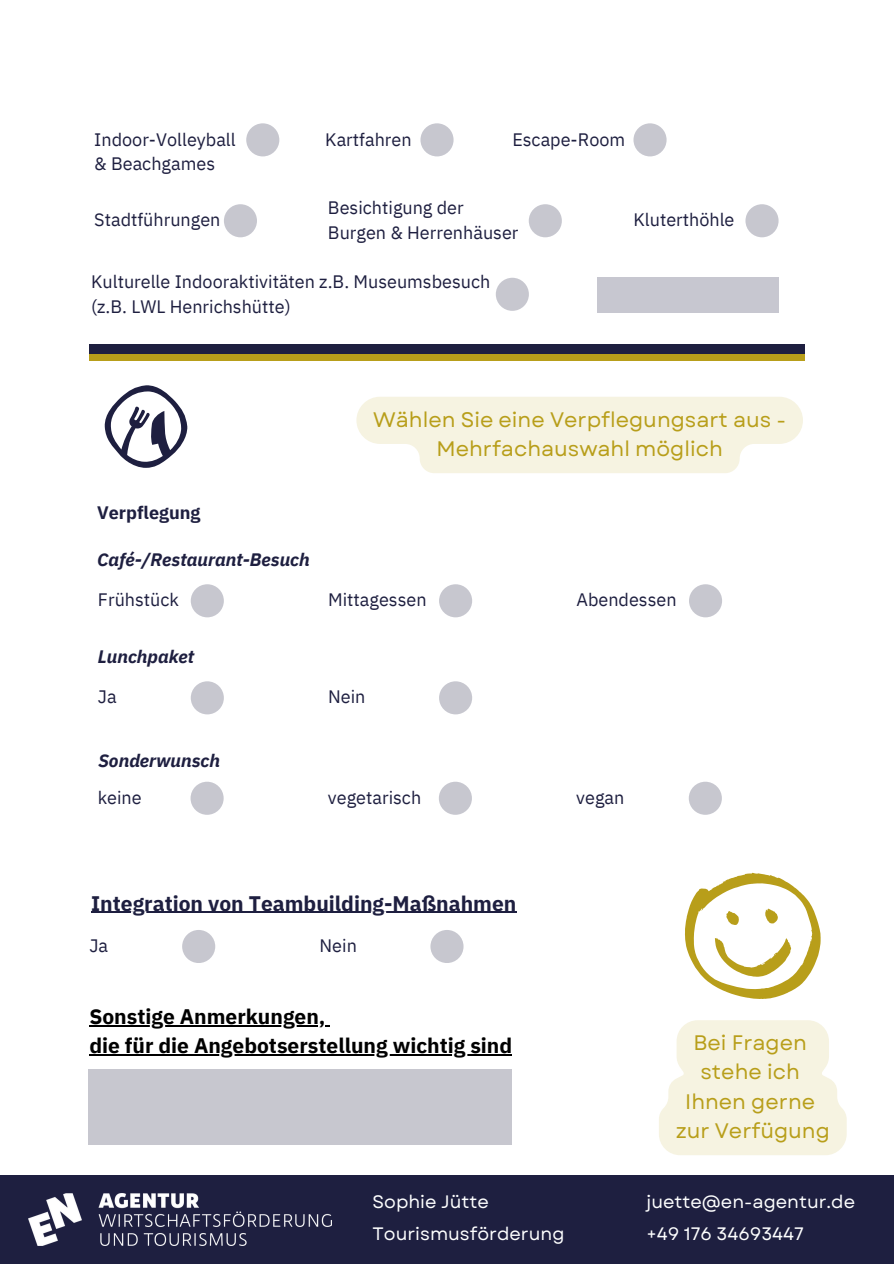
<style>
.page{position:relative;width:894px;height:1264px;background:#fff}
.page>*{position:absolute;margin:0;border:0;box-sizing:border-box;transform-origin:0 0}
.t1{font:21px/29.2px "Garet";color:#b89e1a;text-align:center}
.t2{font:700 21px "IBM Plex Sans";color:#000}
.t3{font:700 21px "IBM Plex Sans";color:#1e1f40}
.t4{font:18px "IBM Plex Sans";color:#1e1f40}
.t5{font:18px "Garet";color:#feffff}
.t6{font:italic 700 18px "IBM Plex Sans";color:#1e1f40}
.t7{font:700 18px "IBM Plex Sans";color:#1e1f40}
</style>
<div class="page">
<div style="left:0;top:1174px;width:893px;height:89px;background:#1e1f40"></div>
<img style="left:28px;top:1193px;width:303px;height:52px">
<div style="left:246px;top:123px;width:33px;height:33px;background:#c7c7cf;border-radius:50%"></div>
<div style="left:420px;top:123px;width:33px;height:33px;background:#c7c7cf;border-radius:50%"></div>
<div style="left:224px;top:204px;width:33px;height:33px;background:#c7c7cf;border-radius:50%"></div>
<div style="left:528px;top:204px;width:33px;height:33px;background:#c7c7cf;border-radius:50%"></div>
<div style="left:495px;top:278px;width:33px;height:33px;background:#c7c7cf;border-radius:50%"></div>
<svg style="left:104px;top:385px;width:83px;height:83px"></svg>
<div style="left:191px;top:584px;width:33px;height:33px;background:#c7c7cf;border-radius:50%"></div>
<div style="left:439px;top:584px;width:33px;height:33px;background:#c7c7cf;border-radius:50%"></div>
<div style="left:688px;top:584px;width:34px;height:33px;background:#c7c7cf;border-radius:50%"></div>
<div style="left:182px;top:929px;width:33px;height:34px;background:#c7c7cf;border-radius:50%"></div>
<div style="left:430px;top:929px;width:33px;height:34px;background:#c7c7cf;border-radius:50%"></div>
<div style="left:190px;top:781px;width:33px;height:33px;background:#c7c7cf;border-radius:50%"></div>
<div style="left:438px;top:781px;width:34px;height:33px;background:#c7c7cf;border-radius:50%"></div>
<div style="left:688px;top:781px;width:33px;height:33px;background:#c7c7cf;border-radius:50%"></div>
<svg style="left:685px;top:872px;width:135px;height:126px"></svg>
<div style="left:745px;top:204px;width:33px;height:33px;background:#c7c7cf;border-radius:50%"></div>
<div style="left:191px;top:681px;width:33px;height:33px;background:#c7c7cf;border-radius:50%"></div>
<div style="left:439px;top:681px;width:33px;height:33px;background:#c7c7cf;border-radius:50%"></div>
<div style="left:88px;top:1068px;width:424px;height:76px;background:#c7c7cf"></div>
<div style="left:89px;top:345px;width:715px;height:13px;background:#1e1f40"></div>
<div style="left:89px;top:354px;width:715px;height:6px;background:#b89e1a"></div>
<div style="left:597px;top:278px;width:181px;height:35px;background:#c7c7d0"></div>
<svg style="left:356px;top:397px;width:446px;height:76px;background:#f7f4e4"></svg>
<hr style="left:91px;top:911px;width:425px;height:1px;background:#1e1f40">
<svg style="left:659px;top:1020px;width:187px;height:135px;background:#f7f4e4"></svg>
<hr style="left:89px;top:1025px;width:236px;height:1px;background:#000">
<hr style="left:89px;top:1054px;width:423px;height:1px;background:#000">
<div style="left:633px;top:123px;width:33px;height:33px;background:#c7c7cf;border-radius:50%"></div>
<p class="t4" style="left:94px;top:127px;width:143px">Indoor-Volleyball</p>
<p class="t4" style="left:94px;top:152px;width:122px">&amp; Beachgames</p>
<p class="t4" style="left:94px;top:208px;width:128px">Stadtführungen</p>
<p class="t4" style="left:325px;top:127px;width:88px">Kartfahren</p>
<p class="t4" style="left:512px;top:127px;width:114px">Escape-Room</p>
<h2 class="t4" style="left:328px;top:195px;width:137px">Besichtigung der</h2>
<h3 class="t4" style="left:328px;top:220px;width:192px">Burgen &amp; Herrenhäuser</h3>
<p class="t4" style="left:633px;top:208px;width:102px">Kluterthöhle</p>
<p class="t4" style="left:91px;top:270px;width:400px">Kulturelle Indooraktivitäten z.B. Museumsbesuch</p>
<p class="t4" style="left:91px;top:295px;width:201px">(z.B. LWL Henrichshütte)</p>
<p class="t7" style="left:97px;top:500px;width:105px">Verpflegung</p>
<p class="t6" style="left:97px;top:548px;width:214px">Café-/Restaurant-Besuch</p>
<h3 class="t1" style="left:373px;top:404px;width:414px">Wählen Sie eine Verpflegungsart aus -<br>Mehrfachauswahl möglich</h3>
<p class="t4" style="left:98px;top:588px;width:82px">Frühstück</p>
<p class="t4" style="left:328px;top:588px;width:100px">Mittagessen</p>
<h3 class="t4" style="left:576px;top:588px;width:102px">Abendessen</h3>
<p class="t6" style="left:98px;top:644px;width:98px">Lunchpaket</p>
<p class="t4" style="left:98px;top:685px;width:20px">Ja</p>
<p class="t4" style="left:328px;top:685px;width:39px">Nein</p>
<p class="t6" style="left:98px;top:748px;width:123px">Sonderwunsch</p>
<p class="t4" style="left:98px;top:785px;width:45px">keine</p>
<h1 class="t4" style="left:328px;top:785px;width:95px">vegetarisch</h1>
<p class="t4" style="left:576px;top:785px;width:50px">vegan</p>
<p class="t3" style="left:91px;top:889px;width:426px">Integration von Teambuilding-Maßnahmen</p>
<p class="t4" style="left:89px;top:933px;width:20px">Ja</p>
<h3 class="t4" style="left:319px;top:933px;width:39px">Nein</h3>
<p class="t2" style="left:89px;top:1002px;width:237px">Sonstige Anmerkungen,</p>
<h2 class="t2" style="left:89px;top:1031px;width:424px">die für die Angebotserstellung wichtig sind</h2>
<h1 class="t1" style="left:675px;top:1028px;width:156px">Bei Fragen stehe ich<br>Ihnen gerne zur Verfügung</h1>
<p class="t5" style="left:372px;top:1188px;width:118px">Sophie Jütte</p>
<p class="t5" style="left:646px;top:1188px;width:210px">juette@en-agentur.de</p>
<p class="t5" style="left:372px;top:1220px;width:193px">Tourismusförderung</p>
<p class="t5" style="left:646px;top:1220px;width:159px">+49 176 34693447</p>
</div>
